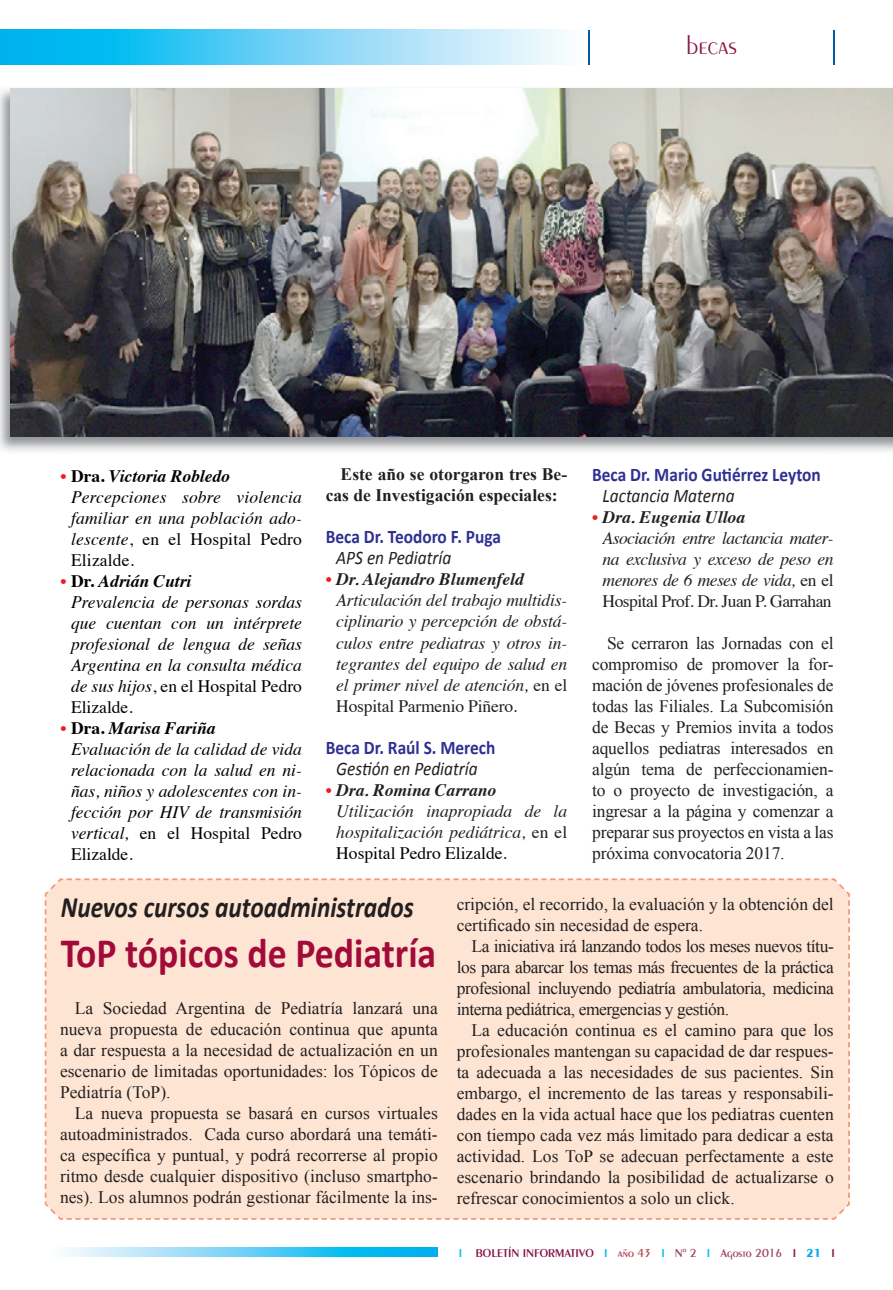
<style>
.page{position:relative;width:893px;height:1290px;background:#fff}
.page>*{position:absolute;margin:0;border:0;box-sizing:border-box;transform-origin:0 0}
.t1{font:700 42px "Calibri";color:#a20a3a;scale:.9 1}
.t2{font:italic 700 29.75px "Calibri";color:#231f20;scale:.85 1}
.t3{font:300 26.25px "Peignot LT Std";color:#871144}
.t4{font:700 19.25px "Calibri";color:#2e3092;scale:.9 1}
.t5{font:italic 19.25px "Calibri";color:#231f20;scale:.9 1}
.t6{font:17.5px/21px "Times New Roman";color:#231f20;text-align:justify}
.t7{font:italic 17.5px/21px "Times";color:#000}
.t8{font:italic 17.5px/21px "Times";letter-spacing:-.01em;color:#231f20}
.t9{font:italic 17.5px/21px "Times";letter-spacing:-.03em;color:#231f20}
.t10{font:700 17.5px/21px "Times New Roman";color:#231f20}
.t11{font:600 12.25px "Peignot LT Std";color:#871144}
.s1{font-weight:700;font-style:normal;color:#ee1d23}
.s2{font-weight:700;font-style:normal}
.s3{font-weight:700}
.s4{font-style:normal}
.s5{font-style:normal;color:#000}
.s6{color:#00baf1}
.s7{color:#b24553}
.s8{color:#9b435c}
.s9{font-weight:700;color:#00aeef}
</style>
<div class="page">
<svg style="left:0;top:30px;width:565px;height:34px;background:#6cd2f5"></svg>
<hr style="left:588px;top:30px;width:2px;height:35px;background:#015ca3">
<hr style="left:833px;top:30px;width:2px;height:34px;background:#015ca3">
<div style="left:45px;top:878px;width:805px;height:342px;background:#fee5d3"></div>
<svg style="left:64px;top:1248px;width:373px;height:8px;background:#67d0f5"></svg>
<img style="left:0;top:88px;width:893px;height:363px">
<img style="left:11px;top:88px;width:882px;height:349px">
<h3 class="t3" style="left:686px;top:30px;width:52px">becas</h3>
<p class="t7" style="left:71px;top:464px;width:232px;text-indent:-10px"><span class="s1">•</span> <span class="s2">Dra.</span> <span class="s3">Victoria Robledo<br></span>Percepciones sobre violencia familiar en una población ado&shy;lescente<span class="s4">, en el Hospital Pedro<br>Elizalde.</span></p>
<p class="t7" style="left:71px;top:569px;width:232px;text-indent:-10px"><span class="s1">•</span> <span class="s2">Dr.</span> <span class="s3">Adrián Cutri<br></span>Prevalencia de personas sordas que cuentan con un intérprete profesional de lengua de señas<br>Argentina en la consulta médica de sus hijos<span class="s4">, en el Hospital Pedro<br>Elizalde.</span></p>
<p class="t7" style="left:71px;top:716px;width:232px;text-indent:-10px"><span class="s1">•</span> <span class="s2">Dra.</span> <span class="s3">Marisa Fariña<br></span>Evaluación de la calidad de vida relacionada con la salud en ni&shy;ñas, niños y adolescentes con in&shy;fección por HIV de transmisión vertical, <span class="s4">en el Hospital Pedro<br>Elizalde.</span></p>
<p class="t10" style="left:326px;top:464px;width:243px;text-indent:15px">Este año se otorgaron tres Be&shy;cas de Investigación especiales:</p>
<p class="t4" style="left:326px;top:525px;width:196px">Beca Dr. Teodoro F. Puga</p>
<p class="t5" style="left:336px;top:546px;width:129px">APS en Pediatría</p>
<p class="t8" style="left:336px;top:568px;width:232px;text-indent:-10px"><span class="s1">•</span> <span class="s3">Dr. Alejandro Blumenfeld<br></span>Articulación del trabajo multidis&shy;ciplinario y percepción de obstá&shy;culos entre pediatras y otros in&shy;tegrantes del equipo de salud en el primer nivel de atención, <span class="s4">en el<br>Hospital Parmenio Piñero.</span></p>
<p class="t4" style="left:326px;top:735px;width:190px">Beca Dr. Raúl S. Merech</p>
<p class="t5" style="left:336px;top:756px;width:159px">Gestión en Pediatría</p>
<p class="t8" style="left:336px;top:778px;width:232px;text-indent:-10px"><span class="s1">•</span> <span class="s3">Dra. Romina Carrano<br></span>Utilización inapropiada de la hospitalización pediátrica, <span class="s4">en el<br></span><span class="s5">Hospital Pedro Elizalde.</span></p>
<p class="t4" style="left:592px;top:462px;width:256px">Beca Dr. Mario Gutiérrez Leyton</p>
<p class="t5" style="left:603px;top:483px;width:148px">Lactancia Materna</p>
<p class="t9" style="left:603px;top:505px;width:232px;text-indent:-10px"><span class="s1">•</span> <span class="s3">Dra. Eugenia Ulloa<br></span>Asociación entre lactancia mater&shy;na exclusiva y exceso de peso en menores de 6 meses de vida, <span class="s4">en el<br>Hospital Prof. Dr. Juan P. Garrahan</span></p>
<p class="t6" style="left:592px;top:632px;width:243px;text-indent:15px">Se cerraron las Jornadas con el compromiso de promover la for&shy;mación de jóvenes profesionales de todas las Filiales. La Subcomisión de Becas y Premios invita a todos aquellos pediatras interesados en algún tema de perfeccionamien&shy;to o proyecto de investigación, a ingresar a la página y comenzar a preparar sus proyectos en vista a las próxima convocatoria 2017.</p>
<h2 class="t2" style="left:61px;top:888px;width:417px">Nuevos cursos autoadministrados</h2>
<h1 class="t1" style="left:61px;top:927px;width:419px">ToP tópicos de Pediatría</h1>
<p class="t6" style="left:60px;top:997px;width:379px;text-indent:15px">La Sociedad Argentina de Pediatría lanzará una nueva propuesta de educación continua que apunta a dar respuesta a la necesidad de actualización en un escenario de limitadas oportunidades: los Tópicos de Pediatría (ToP).</p>
<p class="t6" style="left:60px;top:1102px;width:379px;text-indent:15px">La nueva propuesta se basará en cursos virtuales autoadministrados. Cada curso abordará una temáti&shy;ca específica y puntual, y podrá recorrerse al propio ritmo desde cualquier dispositivo (incluso smartpho&shy;nes). Los alumnos podrán gestionar fácilmente la ins-</p>
<p class="t6" style="left:457px;top:893px;width:379px">cripción, el recorrido, la evaluación y la obtención del certificado sin necesidad de espera.</p>
<p class="t6" style="left:457px;top:935px;width:379px;text-indent:15px">La iniciativa irá lanzando todos los meses nuevos títu&shy;los para abarcar los temas más frecuentes de la práctica profesional incluyendo pediatría ambulatoria, medicina interna pediátrica, emergencias y gestión.</p>
<p class="t6" style="left:457px;top:1019px;width:379px;text-indent:15px">La educación continua es el camino para que los profesionales mantengan su capacidad de dar respues&shy;ta adecuada a las necesidades de sus pacientes. Sin embargo, el incremento de las tareas y responsabili&shy;dades en la vida actual hace que los pediatras cuenten con tiempo cada vez más limitado para dedicar a esta actividad. Los ToP se adecuan perfectamente a este escenario brindando la posibilidad de actualizarse o refrescar conocimientos a solo un click.</p>
<p class="t11" style="left:459px;top:1245px;width:377px"><span class="s6">I</span> BOLETÍN INFORMATIVO <span class="s6">I</span> <span class="s7">año 43</span> <span class="s6">I</span> <span class="s8">Nº 2</span> <span class="s6">I</span> <span class="s8">Agosto 2016</span> I <span class="s9">21</span> I</p>
</div>
